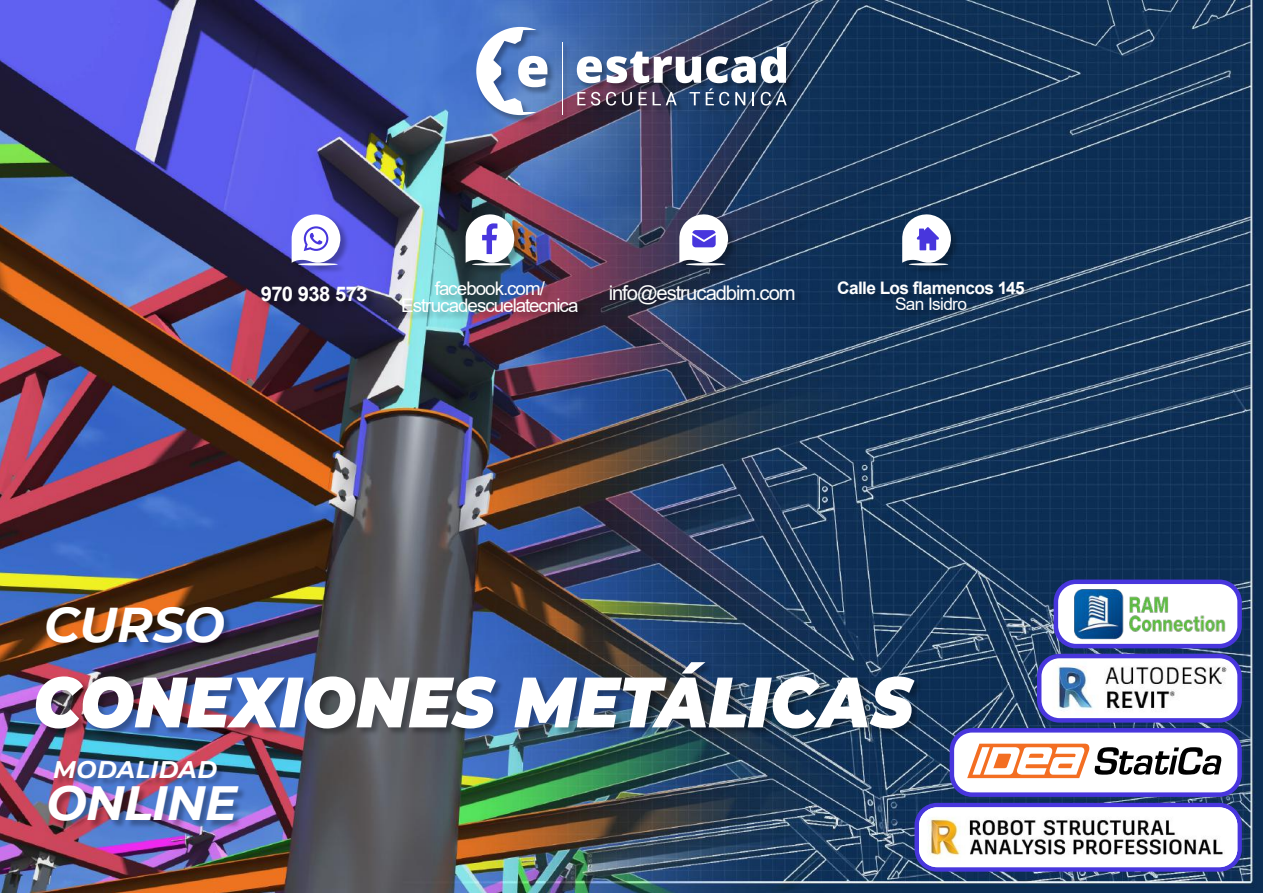
<style>
.page{position:relative;width:1263px;height:893px;background:#fff}
.page>*{position:absolute;margin:0;border:0;box-sizing:border-box;transform-origin:0 0}
.t1{font:italic 700 48.75px "Montserrat";letter-spacing:-.005em;color:#fff}
.t2{font:italic 700 48px "Montserrat";letter-spacing:-.015em;color:#fff}
.t3{font:italic 700 24px "Montserrat";letter-spacing:.015em;color:#fff}
.t4{font:20.25px "Arial";letter-spacing:-.055em;color:#fff}
.t5{font:700 20.25px "Arial";letter-spacing:-.035em;color:#fff}
.t6{font:18.75px "Arial";letter-spacing:-.055em;color:#fff}
.t7{font:700 17.25px "Arial";letter-spacing:-.03em;color:#fff}
.t8{font:17.25px "Arial";letter-spacing:-.035em;color:#fff}
</style>
<div class="page">
<img style="left:0;top:0;width:1263px;height:893px">
<img style="left:606px;top:212px;width:200px;height:106px">
<hr style="left:686px;top:263px;width:39px;height:3px;background:#fff;border-radius:50%">
<svg style="left:679px;top:214px;width:49px;height:49px"></svg>
<img style="left:399px;top:212px;width:190px;height:117px">
<hr style="left:472px;top:263px;width:40px;height:3px;background:#fff;border-radius:50%">
<svg style="left:466px;top:214px;width:49px;height:49px"></svg>
<img style="left:259px;top:212px;width:119px;height:108px">
<hr style="left:298px;top:263px;width:40px;height:3px;background:#fff;border-radius:50%">
<svg style="left:292px;top:214px;width:49px;height:49px"></svg>
<img style="left:835px;top:212px;width:200px;height:115px">
<hr style="left:909px;top:263px;width:39px;height:3px;background:#fff;border-radius:50%">
<svg style="left:902px;top:214px;width:49px;height:49px"></svg>
<img style="left:42px;top:598px;width:194px;height:62px">
<img style="left:44px;top:755px;width:206px;height:89px">
<img style="left:474px;top:25px;width:324px;height:101px">
<svg style="left:476px;top:27px;width:71px;height:88px"></svg>
<hr style="left:562px;top:42px;width:1px;height:73px;background:#fff">
<img style="left:577px;top:47px;width:210px;height:59px">
<svg style="left:914px;top:803px;width:328px;height:69px;background:#483ecb"></svg>
<img style="left:919px;top:807px;width:318px;height:60px">
<svg style="left:1054px;top:579px;width:188px;height:69px"></svg>
<img style="left:1072px;top:588px;width:155px;height:52px">
<svg style="left:950px;top:654px;width:292px;height:143px"></svg>
<img style="left:1053px;top:661px;width:176px;height:55px">
<img style="left:33px;top:660px;width:892px;height:80px">
<img style="left:36px;top:676px;width:460px;height:52px">
<img style="left:514px;top:662px;width:400px;height:66px">
<p class="t5" style="left:261px;top:279px;width:108px">970 938 573</p>
<p class="t7" style="left:837px;top:276px;width:189px">Calle Los flamencos 145</p>
<p class="t8" style="left:895px;top:292px;width:73px">San Isidro</p>
<p class="t6" style="left:435px;top:276px;width:112px">facebook.com/</p>
<p class="t4" style="left:609px;top:279px;width:188px">info@estrucadbim.com</p>
<p class="t6" style="left:401px;top:292px;width:179px">Estrucadescuelatecnica</p>
<h1 class="t1" style="left:44px;top:589px;width:182px">CURSO</h1>
<p class="t3" style="left:53px;top:752px;width:165px">MODALIDAD</p>
<h2 class="t2" style="left:46px;top:769px;width:193px">ONLINE</h2>
</div>
